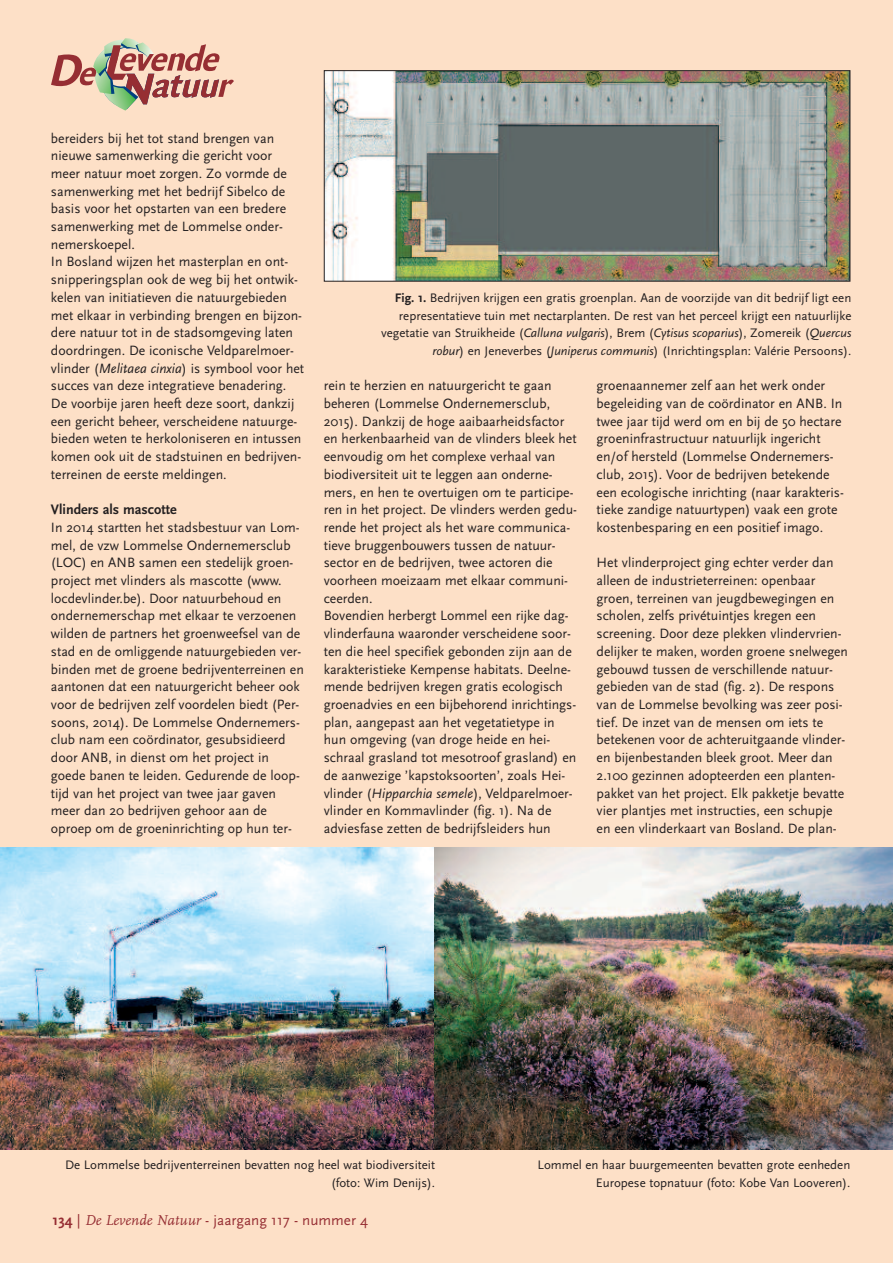
<style>
.page{position:relative;width:893px;height:1263px;background:#fde0c7}
.page>*{position:absolute;margin:0;border:0;box-sizing:border-box;transform-origin:0 0}
.t1{font:15px "Scala Sans";color:#962e33}
.t2{font:700 14.4px "Scala Sans";color:#231f20}
.t3{font:14.1px/17.7px "Scala Sans";color:#231f20}
.t4{font:12.9px/17.7px "Scala Sans";color:#231f20;text-align:right}
.s1{font-style:italic}
.s2{font-weight:700}
.s3{font-family:"FF Scala";font-style:italic}
</style>
<div class="page">
<svg style="left:51px;top:38px;width:183px;height:73px"></svg>
<img style="left:326px;top:72px;width:522px;height:208px">
<div style="left:324px;top:70px;width:526px;height:212px;border:1px solid #231f20"></div>
<img style="left:0;top:848px;width:893px;height:301px">
<p class="t3" style="left:51px;top:129px;width:255px">bereiders bij het tot stand brengen van nieuwe samenwerking die gericht voor meer natuur moet zorgen. Zo vormde de samenwerking met het bedrijf Sibelco de basis voor het opstarten van een bredere samenwerking met de Lommelse onder&shy;nemerskoepel.<br>In Bosland wijzen het masterplan en ont&shy;snipperingsplan ook de weg bij het ontwik&shy;kelen van initiatieven die natuurgebieden met elkaar in verbinding brengen en bijzon&shy;dere natuur tot in de stadsomgeving laten doordringen. De iconische Veldparelmoer&shy;vlinder (<span class="s1">Melitaea cinxia</span>) is symbool voor het succes van deze integratieve benadering.<br>De voorbije jaren heeft deze soort, dankzij een gericht beheer, verscheidene natuurge&shy;bieden weten te herkoloniseren en intussen komen ook uit de stadstuinen en bedrijven&shy;terreinen de eerste meldingen.</p>
<p class="t2" style="left:51px;top:501px;width:127px">Vlinders als mascotte</p>
<p class="t3" style="left:51px;top:518px;width:254px">In 2014 startten het stadsbestuur van Lom&shy;mel, de vzw Lommelse Ondernemersclub (LOC) en ANB samen een stedelijk groen&shy;project met vlinders als mascotte (www. locdevlinder.be). Door natuurbehoud en ondernemerschap met elkaar te verzoenen wilden de partners het groenweefsel van de stad en de omliggende natuurgebieden ver&shy;binden met de groene bedrijventerreinen en aantonen dat een natuurgericht beheer ook voor de bedrijven zelf voordelen biedt (Per&shy;soons, 2014). De Lommelse Ondernemers&shy;club nam een coördinator, gesubsidieerd door ANB, in dienst om het project in goede banen te leiden. Gedurende de loop&shy;tijd van het project van twee jaar gaven meer dan 20 bedrijven gehoor aan de oproep om de groeninrichting op hun ter-</p>
<p class="t4" style="left:381px;top:288px;width:472px"><span class="s2">Fig. 1.</span> Bedrijven krijgen een gratis groenplan. Aan de voorzijde van dit bedrijf ligt een representatieve tuin met nectarplanten. De rest van het perceel krijgt een natuurlijke vegetatie van Struikheide (<span class="s1">Calluna vulgaris</span>), Brem (<span class="s1">Cytisus scoparius</span>), Zomereik (<span class="s1">Quercus robur</span>) en Jeneverbes (<span class="s1">Juniperus communis</span>) (Inrichtingsplan: Valérie Persoons).</p>
<p class="t3" style="left:324px;top:377px;width:255px">rein te herzien en natuurgericht te gaan beheren (Lommelse Ondernemersclub, 2015). Dankzij de hoge aaibaarheidsfactor en herkenbaarheid van de vlinders bleek het eenvoudig om het complexe verhaal van biodiversiteit uit te leggen aan onderne&shy;mers, en hen te overtuigen om te participe&shy;ren in het project. De vlinders werden gedu&shy;rende het project als het ware communica&shy;tieve bruggenbouwers tussen de natuur&shy;sector en de bedrijven, twee actoren die voorheen moeizaam met elkaar communi&shy;ceerden.<br>Bovendien herbergt Lommel een rijke dag&shy;vlinderfauna waaronder verscheidene soor&shy;ten die heel specifiek gebonden zijn aan de karakteristieke Kempense habitats. Deelne&shy;mende bedrijven kregen gratis ecologisch groenadvies en een bijbehorend inrichtings&shy;plan, aangepast aan het vegetatietype in hun omgeving (van droge heide en hei&shy;schraal grasland tot mesotroof grasland) en de aanwezige ’kapstoksoorten’, zoals Hei&shy;vlinder (<span class="s1">Hipparchia semele</span>), Veldparelmoer&shy;vlinder en Kommavlinder (fig. 1). Na de adviesfase zetten de bedrijfsleiders hun</p>
<p class="t3" style="left:597px;top:377px;width:249px">groenaannemer zelf aan het werk onder begeleiding van de coördinator en ANB. In twee jaar tijd werd om en bij de 50 hectare groeninfrastructuur natuurlijk ingericht en/of hersteld (Lommelse Ondernemers&shy;club, 2015). Voor de bedrijven betekende een ecologische inrichting (naar karakteris&shy;tieke zandige natuurtypen) vaak een grote kostenbesparing en een positief imago.</p>
<p class="t3" style="left:597px;top:554px;width:253px">Het vlinderproject ging echter verder dan alleen de industrieterreinen: openbaar groen, terreinen van jeugdbewegingen en scholen, zelfs privétuintjes kregen een screening. Door deze plekken vlindervrien&shy;delijker te maken, worden groene snelwegen gebouwd tussen de verschillende natuur&shy;gebieden van de stad (fig. 2). De respons van de Lommelse bevolking was zeer posi&shy;tief. De inzet van de mensen om iets te betekenen voor de achteruitgaande vlinder&shy;en bijenbestanden bleek groot. Meer dan 2.100 gezinnen adopteerden een planten&shy;pakket van het project. Elk pakketje bevatte vier plantjes met instructies, een schupje en een vlinderkaart van Bosland. De plan-</p>
<p class="t4" style="left:65px;top:1156px;width:371px">De Lommelse bedrijventerreinen bevatten nog heel wat biodiversiteit (foto: Wim Denijs).</p>
<p class="t1" style="left:53px;top:1211px;width:317px"><span class="s2">134</span> | <span class="s3">De Levende Natuur</span> - jaargang 117 - nummer 4</p>
<p class="t4" style="left:538px;top:1156px;width:314px">Lommel en haar buurgemeenten bevatten grote eenheden<br>Europese topnatuur (foto: Kobe Van Looveren).</p>
</div>
